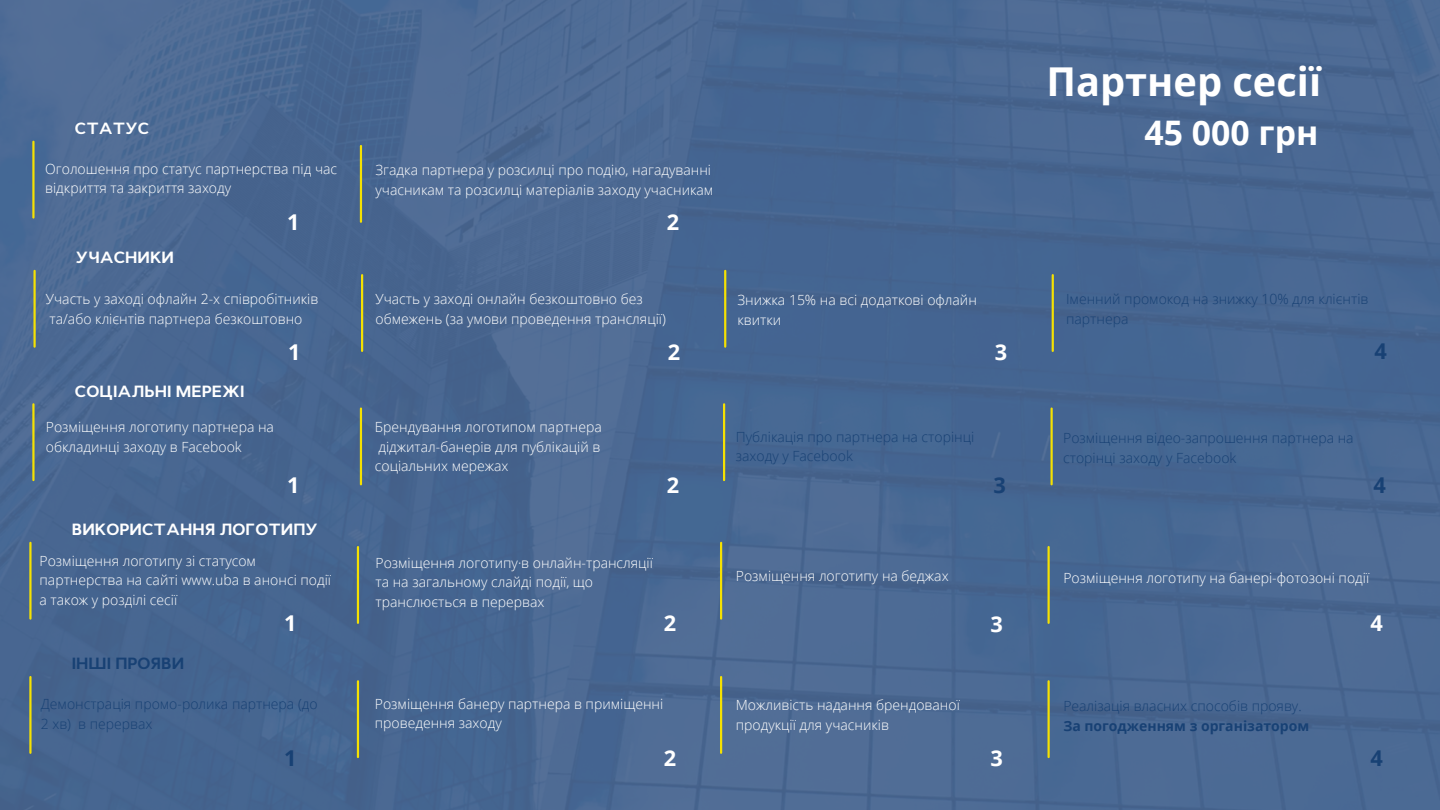
<style>
.page{position:relative;width:1440px;height:810px;background:#496691}
.page>*{position:absolute;margin:0;border:0;box-sizing:border-box;transform-origin:0 0}
.t1{font:700 39.8px "Open Sans";color:#fff}
.t2{font:700 33.8px "Open Sans";color:#fff}
.t3{font:700 21.8px "Open Sans";color:#fff}
.t4{font:700 21.8px "Open Sans";color:#184174}
.t5{font:700 16.2px "Cyntho Pro";color:#fff}
.t6{font:700 16.2px "Cyntho Pro";color:#184174}
.t7{font:300 14px/19.5px "Open Sans";color:#fff}
.t8{font:300 14px/19.5px "Open Sans";color:#184174}
.t9{font:700 14px "Open Sans";color:#184174}
</style>
<div class="page">
<hr style="left:32px;top:142px;width:3px;height:76px;background:#f5e102">
<hr style="left:360px;top:146px;width:2px;height:76px;background:#f5e102">
<hr style="left:33px;top:271px;width:3px;height:76px;background:#f5e102">
<hr style="left:361px;top:275px;width:2px;height:76px;background:#f5e102">
<hr style="left:724px;top:271px;width:2px;height:76px;background:#f5e102">
<hr style="left:1052px;top:275px;width:2px;height:76px;background:#f5e102">
<hr style="left:32px;top:404px;width:3px;height:76px;background:#f5e102">
<hr style="left:360px;top:409px;width:2px;height:75px;background:#f5e102">
<hr style="left:723px;top:404px;width:2px;height:76px;background:#f5e102">
<hr style="left:1050px;top:409px;width:3px;height:75px;background:#f5e102">
<hr style="left:29px;top:543px;width:3px;height:76px;background:#f5e102">
<hr style="left:357px;top:547px;width:2px;height:76px;background:#f5e102">
<hr style="left:720px;top:543px;width:2px;height:76px;background:#f5e102">
<hr style="left:1048px;top:547px;width:2px;height:76px;background:#f5e102">
<hr style="left:29px;top:677px;width:3px;height:76px;background:#f5e102">
<hr style="left:357px;top:681px;width:2px;height:76px;background:#f5e102">
<hr style="left:720px;top:677px;width:2px;height:76px;background:#f5e102">
<hr style="left:1048px;top:681px;width:2px;height:76px;background:#f5e102">
<p class="t5" style="left:75px;top:122px;width:76px">СТАТУС</p>
<p class="t7" style="left:45px;top:158px;width:293px">Оголошення про статус партнерства під час відкриття та закриття заходу</p>
<p class="t3" style="left:287px;top:207px;width:14px">1</p>
<p class="t3" style="left:667px;top:207px;width:14px">2</p>
<p class="t7" style="left:375px;top:160px;width:339px">Згадка партнера у розсилці про подію, нагадуванні учасникам та розсилці матеріалів заходу учасникам</p>
<p class="t5" style="left:76px;top:251px;width:100px">УЧАСНИКИ</p>
<p class="t1" style="left:1047px;top:53px;width:276px">Партнер сесії</p>
<p class="t2" style="left:1145px;top:109px;width:175px">45 000 грн</p>
<p class="t7" style="left:46px;top:289px;width:274px">Участь у заході офлайн 2-х співробітників та/або клієнтів партнера безкоштовно</p>
<p class="t7" style="left:375px;top:289px;width:292px">Участь у заході онлайн безкоштовно без обмежень (за умови проведення трансляції)</p>
<p class="t7" style="left:737px;top:290px;width:241px">Знижка 15% на всі додаткові офлайн квитки</p>
<p class="t8" style="left:1066px;top:289px;width:304px">Іменний промокод на знижку 10% для клієнтів партнера</p>
<p class="t5" style="left:75px;top:384px;width:171px">СОЦІАЛЬНІ МЕРЕЖІ</p>
<p class="t3" style="left:288px;top:336px;width:14px">1</p>
<p class="t3" style="left:668px;top:336px;width:14px">2</p>
<p class="t3" style="left:995px;top:336px;width:14px">3</p>
<p class="t4" style="left:1375px;top:336px;width:14px">4</p>
<p class="t7" style="left:46px;top:417px;width:230px">Розміщення логотипу партнера на обкладинці заходу в Facebook</p>
<p class="t7" style="left:375px;top:417px;width:228px;text-align:justify">Брендування логотипом партнера діджитал-банерів для публікацій в соціальних мережах</p>
<p class="t8" style="left:736px;top:427px;width:240px">Публікація про партнера на сторінці заходу у Facebook</p>
<p class="t8" style="left:1063px;top:428px;width:292px">Розміщення відео-запрошення партнера на сторінці заходу у Facebook</p>
<p class="t3" style="left:287px;top:470px;width:14px">1</p>
<p class="t3" style="left:667px;top:470px;width:14px">2</p>
<p class="t5" style="left:72px;top:523px;width:248px">ВИКОРИСТАННЯ ЛОГОТИПУ</p>
<p class="t7" style="left:40px;top:551px;width:293px">Розміщення логотипу зі статусом партнерства на сайті www.uba в анонсі події</p>
<p class="t7" style="left:40px;top:590px;width:139px">а також у розділі сесії</p>
<p class="t7" style="left:375px;top:552px;width:279px">Розміщення логотипу·в онлайн-трансляції та на загальному слайді події, що транслюється в перервах</p>
<p class="t6" style="left:72px;top:657px;width:114px">ІНШІ ПРОЯВИ</p>
<p class="t3" style="left:284px;top:608px;width:14px">1</p>
<p class="t3" style="left:664px;top:608px;width:14px">2</p>
<p class="t4" style="left:994px;top:470px;width:14px">3</p>
<p class="t4" style="left:1373px;top:470px;width:14px">4</p>
<p class="t7" style="left:736px;top:565px;width:214px">Розміщення логотипу на беджах</p>
<p class="t7" style="left:1063px;top:568px;width:307px">Розміщення логотипу на банері-фотозоні події</p>
<p class="t3" style="left:991px;top:608px;width:14px">3</p>
<p class="t3" style="left:1370px;top:608px;width:14px">4</p>
<p class="t8" style="left:41px;top:694px;width:278px">Демонстрація промо-ролика партнера (до<br>2 хв) в перервах</p>
<p class="t7" style="left:375px;top:694px;width:290px">Розміщення банеру партнера в приміщенні проведення заходу</p>
<p class="t7" style="left:736px;top:695px;width:225px">Можливість надання брендованої продукції для учасників</p>
<p class="t8" style="left:1063px;top:696px;width:240px">Реалізація власних способів прояву.</p>
<p class="t9" style="left:1063px;top:716px;width:247px">За погодженням з організатором</p>
<p class="t4" style="left:284px;top:742px;width:14px">1</p>
<p class="t3" style="left:664px;top:742px;width:14px">2</p>
<p class="t3" style="left:991px;top:742px;width:14px">3</p>
<p class="t4" style="left:1370px;top:742px;width:14px">4</p>
</div>
